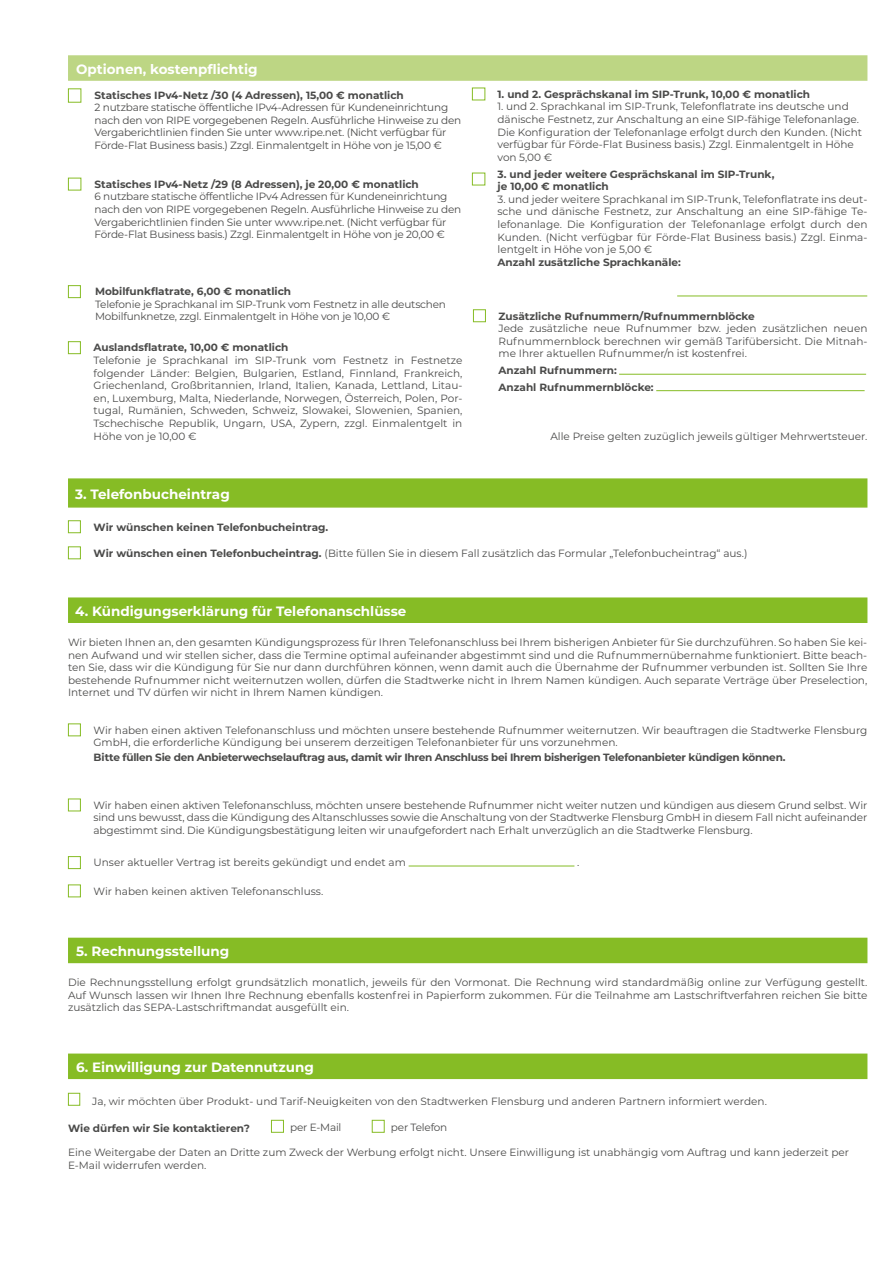
<style>
.page{position:relative;width:893px;height:1263px;background:#fff}
.page>*{position:absolute;margin:0;border:0;box-sizing:border-box;transform-origin:0 0}
.t1{font:700 13.5px "Montserrat";color:#fff}
.t2{font:10.5px/12.6px "Montserrat";letter-spacing:-.005em;color:#4a4a49}
.t3{font:700 10.5px/12.6px "Montserrat";color:#4a4a49}
.t4{font:700 10.5px "Montserrat";letter-spacing:-.025em;color:#4a4a49}
.s1{font-weight:700}
</style>
<div class="page">
<div style="left:68px;top:88px;width:13px;height:15px;border:1px solid #86bc25"></div>
<div style="left:68px;top:178px;width:13px;height:12px;border:1px solid #86bc25"></div>
<hr style="left:677px;top:296px;width:190px;height:1px;background:#86bc25">
<div style="left:472px;top:88px;width:13px;height:12px;border:1px solid #86bc25"></div>
<div style="left:68px;top:55px;width:799px;height:26px;background:#bdd684;border:2px solid #bdd684"></div>
<div style="left:472px;top:173px;width:13px;height:12px;border:1px solid #86bc25"></div>
<div style="left:68px;top:938px;width:799px;height:25px;background:#86bc25"></div>
<div style="left:68px;top:1053px;width:799px;height:26px;background:#86bc25;border:2px solid #86bc25"></div>
<div style="left:68px;top:1093px;width:12px;height:13px;border:1px solid #86bc25"></div>
<div style="left:271px;top:1120px;width:13px;height:13px;border:1px solid #86bc25"></div>
<div style="left:372px;top:1120px;width:13px;height:13px;border:1px solid #86bc25"></div>
<div style="left:68px;top:478px;width:799px;height:30px;background:#86bc25;border:2px solid #86bc25"></div>
<div style="left:68px;top:520px;width:13px;height:13px;border:1px solid #86bc25"></div>
<div style="left:68px;top:546px;width:13px;height:13px;border:1px solid #86bc25"></div>
<div style="left:68px;top:285px;width:13px;height:13px;border:1px solid #86bc25"></div>
<div style="left:68px;top:341px;width:13px;height:13px;border:1px solid #86bc25"></div>
<hr style="left:619px;top:374px;width:247px;height:1px;background:#86bc25">
<hr style="left:656px;top:390px;width:209px;height:1px;background:#86bc25">
<div style="left:473px;top:309px;width:13px;height:13px;border:1px solid #86bc25"></div>
<div style="left:68px;top:597px;width:799px;height:26px;background:#86bc25;border:2px solid #86bc25"></div>
<div style="left:68px;top:798px;width:13px;height:13px;border:1px solid #86bc25"></div>
<div style="left:68px;top:884px;width:13px;height:13px;border:1px solid #86bc25"></div>
<div style="left:68px;top:723px;width:13px;height:13px;border:1px solid #86bc25"></div>
<hr style="left:409px;top:866px;width:165px;height:1px;background:#86bc25">
<div style="left:68px;top:856px;width:13px;height:13px;border:1px solid #86bc25"></div>
<p class="t1" style="left:76px;top:59px;width:183px">Optionen, kostenpflichtig</p>
<p class="t3" style="left:95px;top:88px;width:311px">Statisches IPv4-Netz /30 (4 Adressen), 15,00 € monatlich</p>
<p class="t2" style="left:95px;top:101px;width:368px">2 nutzbare statische öffentliche IPv4-Adressen für Kundeneinrichtung nach den von RIPE vorgegebenen Regeln. Ausführliche Hinweise zu den Vergaberichtlinien finden Sie unter www.ripe.net. (Nicht verfügbar für Förde-Flat Business basis.) Zzgl. Einmalentgelt in Höhe von je 15,00 €</p>
<p class="t3" style="left:95px;top:177px;width:326px">Statisches IPv4-Netz /29 (8 Adressen), je 20,00 € monatlich</p>
<p class="t2" style="left:95px;top:190px;width:368px">6 nutzbare statische öffentliche IPv4 Adressen für Kundeneinrichtung nach den von RIPE vorgegebenen Regeln. Ausführliche Hinweise zu den Vergaberichtlinien finden Sie unter www.ripe.net. (Nicht verfügbar für Förde-Flat Business basis.) Zzgl. Einmalentgelt in Höhe von je 20,00 €</p>
<p class="t3" style="left:95px;top:285px;width:198px">Mobilfunkflatrate, 6,00 € monatlich</p>
<p class="t2" style="left:95px;top:297px;width:352px">Telefonie je Sprachkanal im SIP-Trunk vom Festnetz in alle deutschen<br>Mobilfunknetze, zzgl. Einmalentgelt in Höhe von je 10,00 €</p>
<p class="t3" style="left:94px;top:341px;width:196px">Auslandsflatrate, 10,00 € monatlich</p>
<p class="t2" style="left:94px;top:354px;width:370px;text-align:justify">Telefonie je Sprachkanal im SIP-Trunk vom Festnetz in Festnetze folgender Länder: Belgien, Bulgarien, Estland, Finnland, Frankreich, Griechenland, Großbritannien, Irland, Italien, Kanada, Lettland, Litau&shy;en, Luxemburg, Malta, Niederlande, Norwegen, Österreich, Polen, Por&shy;tugal, Rumänien, Schweden, Schweiz, Slowakei, Slowenien, Spanien, Tschechische Republik, Ungarn, USA, Zypern, zzgl. Einmalentgelt in Höhe von je 10,00 €</p>
<p class="t3" style="left:497px;top:87px;width:314px">1. und 2. Gesprächskanal im SIP-Trunk, 10,00 € monatlich</p>
<p class="t2" style="left:497px;top:100px;width:366px">1. und 2. Sprachkanal im SIP-Trunk, Telefonflatrate ins deutsche und dänische Festnetz, zur Anschaltung an eine SIP-fähige Telefonanlage.<br>Die Konfiguration der Telefonanlage erfolgt durch den Kunden. (Nicht verfügbar für Förde-Flat Business basis.) Zzgl. Einmalentgelt in Höhe von 5,00 €</p>
<p class="t3" style="left:497px;top:167px;width:278px">3. und jeder weitere Gesprächskanal im SIP-Trunk, je 10,00 € monatlich</p>
<p class="t2" style="left:497px;top:192px;width:371px;text-align:justify">3. und jeder weitere Sprachkanal im SIP-Trunk, Telefonflatrate ins deut&shy;sche und dänische Festnetz, zur Anschaltung an eine SIP-fähige Te&shy;lefonanlage. Die Konfiguration der Telefonanlage erfolgt durch den Kunden. (Nicht verfügbar für Förde-Flat Business basis.) Zzgl. Einma&shy;lentgelt in Höhe von je 5,00 €</p>
<p class="t3" style="left:497px;top:255px;width:185px">Anzahl zusätzliche Sprachkanäle:</p>
<p class="t3" style="left:499px;top:309px;width:258px">Zusätzliche Rufnummern/Rufnummernblöcke</p>
<p class="t2" style="left:499px;top:322px;width:370px;text-align:justify">Jede zusätzliche neue Rufnummer bzw. jeden zusätzlichen neuen Rufnummernblock berechnen wir gemäß Tarifübersicht. Die Mitnah&shy;me Ihrer aktuellen Rufnummer/n ist kostenfrei.</p>
<p class="t3" style="left:499px;top:361px;width:157px;line-height:16.8px">Anzahl Rufnummern:<br>Anzahl Rufnummernblöcke:</p>
<p class="t2" style="left:550px;top:430px;width:319px">Alle Preise gelten zuzüglich jeweils gültiger Mehrwertsteuer.</p>
<p class="t1" style="left:75px;top:485px;width:156px">3. Telefonbucheintrag</p>
<p class="t3" style="left:94px;top:520px;width:236px">Wir wünschen keinen Telefonbucheintrag.</p>
<p class="t2" style="left:94px;top:546px;width:655px"><span class="s1">Wir wünschen einen Telefonbucheintrag.</span> (Bitte füllen Sie in diesem Fall zusätzlich das Formular „Telefonbucheintrag“ aus.)</p>
<p class="t1" style="left:75px;top:601px;width:333px">4. Kündigungserklärung für Telefonanschlüsse</p>
<p class="t2" style="left:68px;top:635px;width:801px;text-align:justify">Wir bieten Ihnen an, den gesamten Kündigungsprozess für Ihren Telefonanschluss bei Ihrem bisherigen Anbieter für Sie durchzuführen. So haben Sie kei&shy;nen Aufwand und wir stellen sicher, dass die Termine optimal aufeinander abgestimmt sind und die Rufnummernübernahme funktioniert. Bitte beach&shy;ten Sie, dass wir die Kündigung für Sie nur dann durchführen können, wenn damit auch die Übernahme der Rufnummer verbunden ist. Sollten Sie Ihre bestehende Rufnummer nicht weiternutzen wollen, dürfen die Stadtwerke nicht in Ihrem Namen kündigen. Auch separate Verträge über Preselection, Internet und TV dürfen wir nicht in Ihrem Namen kündigen.</p>
<p class="t2" style="left:94px;top:723px;width:775px">Wir haben einen aktiven Telefonanschluss und möchten unsere bestehende Rufnummer weiternutzen. Wir beauftragen die Stadtwerke Flensburg<br>GmbH, die erforderliche Kündigung bei unserem derzeitigen Telefonanbieter für uns vorzunehmen.</p>
<p class="t4" style="left:94px;top:750px;width:693px">Bitte füllen Sie den Anbieterwechselauftrag aus, damit wir Ihren Anschluss bei Ihrem bisherigen Telefonanbieter kündigen können.</p>
<p class="t2" style="left:94px;top:798px;width:775px;text-align:justify">Wir haben einen aktiven Telefonanschluss, möchten unsere bestehende Rufnummer nicht weiter nutzen und kündigen aus diesem Grund selbst. Wir sind uns bewusst, dass die Kündigung des Altanschlusses sowie die Anschaltung von der Stadtwerke Flensburg GmbH in diesem Fall nicht aufeinander abgestimmt sind. Die Kündigungsbestätigung leiten wir unaufgefordert nach Erhalt unverzüglich an die Stadtwerke Flensburg.</p>
<p class="t2" style="left:94px;top:856px;width:314px">Unser aktueller Vertrag ist bereits gekündigt und endet am</p>
<p class="t2" style="left:577px;top:856px;width:4px">.</p>
<p class="t2" style="left:94px;top:884px;width:231px">Wir haben keinen aktiven Telefonanschluss.</p>
<p class="t1" style="left:76px;top:941px;width:155px">5. Rechnungsstellung</p>
<p class="t2" style="left:68px;top:976px;width:801px;text-align:justify">Die Rechnungsstellung erfolgt grundsätzlich monatlich, jeweils für den Vormonat. Die Rechnung wird standardmäßig online zur Verfügung gestellt.<br>Auf Wunsch lassen wir Ihnen Ihre Rechnung ebenfalls kostenfrei in Papierform zukommen. Für die Teilnahme am Lastschriftverfahren reichen Sie bitte zusätzlich das SEPA-Lastschriftmandat ausgefüllt ein.</p>
<p class="t1" style="left:76px;top:1057px;width:239px">6. Einwilligung zur Datennutzung</p>
<p class="t2" style="left:92px;top:1095px;width:676px">Ja, wir möchten über Produkt- und Tarif-Neuigkeiten von den Stadtwerken Flensburg und anderen Partnern informiert werden.</p>
<p class="t3" style="left:68px;top:1121px;width:183px">Wie dürfen wir Sie kontaktieren?</p>
<p class="t2" style="left:290px;top:1121px;width:53px">per E-Mail</p>
<p class="t2" style="left:391px;top:1121px;width:58px">per Telefon</p>
<p class="t2" style="left:68px;top:1145px;width:783px">Eine Weitergabe der Daten an Dritte zum Zweck der Werbung erfolgt nicht. Unsere Einwilligung ist unabhängig vom Auftrag und kann jederzeit per<br>E-Mail widerrufen werden.</p>
</div>
